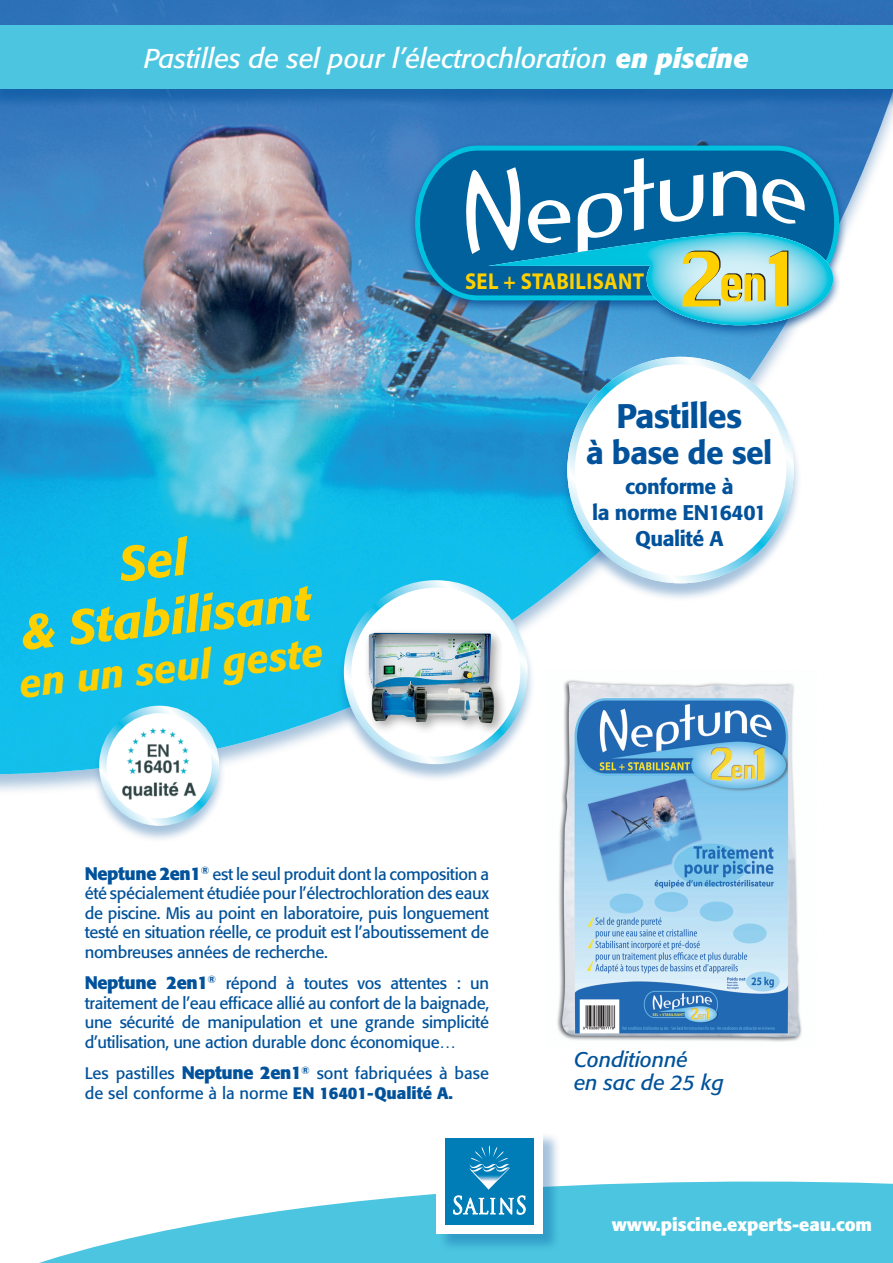
<style>
.page{position:relative;width:893px;height:1263px;background:#fff}
.page>*{position:absolute;margin:0;border:0;box-sizing:border-box;transform-origin:0 0}
.t1{font:italic 500 48.3px/57.9px "Formata";color:#ffd000;text-align:center}
.t2{font:italic 500 39.3px "Formata";color:#ffd000}
.t3{font:500 33.75px "Formata";letter-spacing:-.02em;color:#01529b}
.t4{font:500 31.5px "Formata";letter-spacing:-.02em;color:#01529b}
.t5{font:italic 27px "Formata";color:#fff}
.t6{font:700 22.95px "Myriad Pro";letter-spacing:.015em;color:#ffd000;scale:.9 1}
.t7{font:500 21px/25.8px "Formata";letter-spacing:-.02em;color:#01529b;text-align:center}
.t8{font:italic 21px/22.5px "Formata";color:#01529b}
.t9{font:700 18px "Formata";color:#fff}
.t10{font:16.5px/19.5px "Formata";letter-spacing:-.02em;color:#01529b;text-align:justify}
.t11{font:16.5px/19.5px "Formata";color:#01529b}
.s1{font-weight:700}
.s2{font-weight:700;font-size:18px}
</style>
<div class="page">
<img style="left:0;top:108px;width:892px;height:666px">
<div style="left:0;top:0;width:892px;height:25px;background:#2e73b9"></div>
<svg style="left:42px;top:1181px;width:850px;height:81px;fill:#4cc6e0"></svg>
<div style="left:438px;top:1131px;width:123px;height:121px;background:#01529b;opacity:.35"></div>
<div style="left:435px;top:1129px;width:107px;height:104px;background:#fff"></div>
<div style="left:444px;top:1138px;width:89px;height:86px;background:#007cb7"></div>
<svg style="left:453px;top:1195px;width:72px;height:20px"></svg>
<svg style="left:469px;top:1145px;width:40px;height:44px"></svg>
<div style="left:0;top:27px;width:892px;height:81px;background:#01529b;opacity:.5"></div>
<div style="left:0;top:25px;width:892px;height:64px;background:#4cc6e0"></div>
<div style="left:407px;top:141px;width:440px;height:197px;background:#01448c;opacity:.75"></div>
<svg style="left:415px;top:145px;width:423px;height:155px;background:#117db2"></svg>
<svg style="left:465px;top:158px;width:367px;height:167px;background:#4797b6"></svg>
<img style="left:546px;top:670px;width:270px;height:372px">
<div style="left:558px;top:359px;width:243px;height:243px;background:#01529b;opacity:.35"></div>
<div style="left:570px;top:360px;width:219px;height:219px;background:#fff;border-radius:50%"></div>
<div style="left:567px;top:357px;width:226px;height:226px;border:8px solid #fff;border-radius:50%"></div>
<div style="left:92px;top:709px;width:134px;height:134px;background:#01529b;opacity:.35"></div>
<svg style="left:104px;top:710px;width:110px;height:110px"></svg>
<div style="left:101px;top:707px;width:117px;height:117px;border:8px solid #fff;border-radius:50%"></div>
<img style="left:118px;top:723px;width:86px;height:79px">
<div style="left:99px;top:705px;width:120px;height:120px;border:8px solid #fff;border-radius:50%"></div>
<div style="left:336px;top:583px;width:199px;height:199px;background:#01529b;opacity:.35"></div>
<div style="left:347px;top:584px;width:177px;height:176px;background:#fff;border-radius:50%"></div>
<div style="left:344px;top:580px;width:183px;height:184px;border:8px solid #fff;border-radius:50%"></div>
<div style="left:363px;top:627px;width:140px;height:75px;background:#231f20;opacity:.4"></div>
<img style="left:368px;top:632px;width:123px;height:45px">
<div style="left:366px;top:677px;width:141px;height:57px;background:#231f20;opacity:.4"></div>
<img style="left:371px;top:680px;width:123px;height:43px">
<h3 class="t5" style="left:144px;top:42px;width:606px">Pastilles de sel pour l’électrochloration <span class="s1">en piscine</span></h3>
<h1 class="t1" style="left:12px;top:546px;width:292px;rotate:-6deg">Sel<br>&amp; Stabilisant</h1>
<h2 class="t2" style="left:17px;top:659px;width:306px;rotate:-6deg">en un seul geste</h2>
<h3 class="t6" style="left:465px;top:266px;width:200px">SEL + STABILISANT</h3>
<h3 class="t3" style="left:616px;top:395px;width:127px">Pastilles</h3>
<h3 class="t4" style="left:586px;top:433px;width:187px">à base de sel</h3>
<p class="t7" style="left:592px;top:473px;width:176px">conforme à<br>la norme EN16401<br>Qualité A</p>
<p class="t10" style="left:85px;top:864px;width:405px"><span class="s2">Neptune 2en1</span><sup>®</sup> est le seul produit dont la composition a été spécialement étudiée pour l’électrochloration des eaux de piscine. Mis au point en laboratoire, puis longuement testé en situation réelle, ce produit est l’aboutissement de nombreuses années de recherche.</p>
<p class="t10" style="left:85px;top:973px;width:406px"><span class="s2">Neptune 2en1</span><sup>®</sup> répond à toutes vos attentes : un traitement de l’eau efficace allié au confort de la baignade, une sécurité de manipulation et une grande simplicité d’utilisation, une action durable donc économique…</p>
<p class="t11" style="left:85px;top:1063px;width:405px">Les pastilles <span class="s2">Neptune 2en1</span><sup>®</sup> sont fabriquées à base de sel conforme à la norme <span class="s1">EN 16401-Qualité A.</span></p>
<p class="t8" style="left:574px;top:1048px;width:151px">Conditionné<br>en sac de 25 kg</p>
<p class="t9" style="left:611px;top:1212px;width:261px">www.piscine.experts-eau.com</p>
</div>
